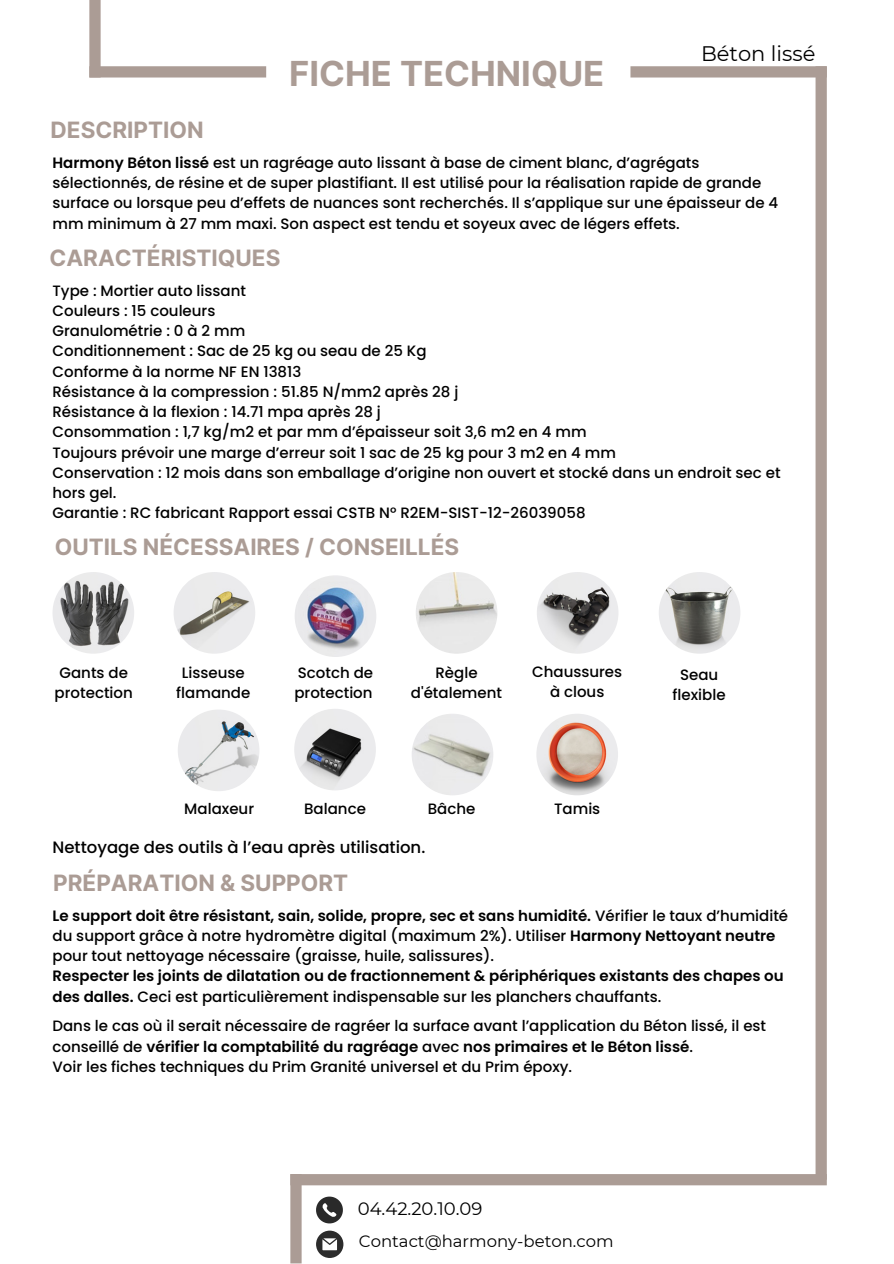
<style>
.page{position:relative;width:894px;height:1264px;background:#fff}
.page>*{position:absolute;margin:0;border:0;box-sizing:border-box;transform-origin:0 0}
.t1{font:700 34.5px "Inter";color:#ab9c95}
.t2{font:700 22.5px "Inter";color:#ab9c95}
.t3{font:21px "Montserrat";color:#000}
.t4{font:18px "Montserrat";color:#000}
.t5{font:500 16.5px "Poppins";color:#000}
.t6{font:16.5px "Montserrat";color:#000}
.t7{font:500 15px/20.2px "Poppins";color:#000;text-align:center}
.t8{font:600 15px/20.2px "Poppins";color:#000}
.s1{font-weight:600}
.s2{font-weight:500}
</style>
<div class="page">
<div style="left:89px;top:66px;width:177px;height:11px;background:#ab9c95"></div>
<div style="left:89px;top:0;width:12px;height:77px;background:#ab9c95"></div>
<div style="left:630px;top:66px;width:196px;height:11px;background:#ab9c95"></div>
<div style="left:815px;top:66px;width:11px;height:1113px;background:#ab9c95"></div>
<div style="left:290px;top:1174px;width:536px;height:11px;background:#ab9c95"></div>
<div style="left:290px;top:1174px;width:11px;height:89px;background:#ab9c95"></div>
<svg style="left:316px;top:1196px;width:27px;height:27px"></svg>
<svg style="left:316px;top:1230px;width:27px;height:27px"></svg>
<img style="left:52px;top:572px;width:82px;height:81px;border-radius:50%">
<img style="left:173px;top:572px;width:82px;height:81px;border-radius:50%">
<img style="left:415px;top:572px;width:82px;height:81px;border-radius:50%">
<img style="left:294px;top:575px;width:82px;height:82px;border-radius:50%">
<img style="left:658px;top:572px;width:82px;height:81px;border-radius:50%">
<img style="left:536px;top:572px;width:82px;height:81px;border-radius:50%">
<img style="left:178px;top:709px;width:81px;height:82px;border-radius:50%">
<img style="left:294px;top:708px;width:82px;height:82px;border-radius:50%">
<img style="left:411px;top:713px;width:82px;height:82px;border-radius:50%">
<img style="left:536px;top:713px;width:82px;height:82px;border-radius:50%">
<h2 class="t1" style="left:289px;top:52px;width:316px">FICHE TECHNIQUE</h2>
<p class="t3" style="left:700px;top:40px;width:116px">Béton lissé</p>
<p class="t2" style="left:51px;top:116px;width:154px">DESCRIPTION</p>
<p class="t7" style="left:52px;top:153px;width:727px;text-align:left"><span class="s1">Harmony Béton lissé</span> est un ragréage auto lissant à base de ciment blanc, d’agrégats sélectionnés, de résine et de super plastifiant. Il est utilisé pour la réalisation rapide de grande surface ou lorsque peu d’effets de nuances sont recherchés. Il s’applique sur une épaisseur de 4 mm minimum à 27 mm maxi. Son aspect est tendu et soyeux avec de légers effets.</p>
<p class="t2" style="left:49px;top:244px;width:232px">CARACTÉRISTIQUES</p>
<p class="t7" style="left:52px;top:280px;width:195px">Type : Mortier auto lissant</p>
<p class="t7" style="left:52px;top:300px;width:164px">Couleurs : 15 couleurs</p>
<p class="t7" style="left:52px;top:321px;width:194px">Granulométrie : 0 à 2 mm</p>
<p class="t7" style="left:52px;top:341px;width:375px">Conditionnement : Sac de 25 kg ou seau de 25 Kg</p>
<p class="t7" style="left:52px;top:361px;width:250px">Conforme à la norme NF EN 13813</p>
<p class="t7" style="left:52px;top:381px;width:407px">Résistance à la compression : 51.85 N/mm2 après 28 j</p>
<p class="t7" style="left:52px;top:402px;width:330px">Résistance à la flexion : 14.71 mpa après 28 j</p>
<p class="t7" style="left:52px;top:422px;width:535px">Consommation : 1,7 kg/m2 et par mm d’épaisseur soit 3,6 m2 en 4 mm</p>
<p class="t7" style="left:52px;top:442px;width:565px">Toujours prévoir une marge d’erreur soit 1 sac de 25 kg pour 3 m2 en 4 mm</p>
<p class="t7" style="left:52px;top:462px;width:729px;text-align:left">Conservation : 12 mois dans son emballage d’origine non ouvert et stocké dans un endroit sec et hors gel.</p>
<p class="t7" style="left:52px;top:503px;width:534px">Garantie : RC fabricant Rapport essai CSTB N° R2EM-SIST-12-26039058</p>
<p class="t2" style="left:55px;top:533px;width:406px">OUTILS NÉCESSAIRES / CONSEILLÉS</p>
<p class="t7" style="left:532px;top:661px;width:91px">Chaussures à clous</p>
<p class="t7" style="left:55px;top:662px;width:80px">Gants de protection</p>
<p class="t7" style="left:176px;top:662px;width:75px">Lisseuse flamande</p>
<p class="t7" style="left:411px;top:662px;width:93px">Règle d'étalement</p>
<p class="t7" style="left:294px;top:662px;width:80px;text-align:left">Scotch de protection</p>
<p class="t7" style="left:672px;top:664px;width:55px">Seau flexible</p>
<h2 class="t7" style="left:184px;top:798px;width:71px">Malaxeur</h2>
<h4 class="t7" style="left:304px;top:798px;width:63px">Balance</h4>
<p class="t7" style="left:428px;top:798px;width:49px">Bâche</p>
<p class="t7" style="left:554px;top:798px;width:48px">Tamis</p>
<p class="t5" style="left:52px;top:835px;width:374px">Nettoyage des outils à l’eau après utilisation.</p>
<p class="t2" style="left:53px;top:868px;width:296px">PRÉPARATION &amp; SUPPORT</p>
<p class="t7" style="left:52px;top:905px;width:737px;text-align:left"><span class="s1">Le support doit être résistant, sain, solide, propre, sec et sans humidité.</span> Vérifier le taux d’humidité du support grâce à notre hydromètre digital (maximum 2%). Utiliser <span class="s1">Harmony Nettoyant neutre </span>pour tout nettoyage nécessaire (graisse, huile, salissures).</p>
<p class="t8" style="left:52px;top:965px;width:732px">Respecter les joints de dilatation ou de fractionnement &amp; périphériques existants des chapes ou des dalles. <span class="s2">Ceci est particulièrement indispensable sur les planchers chauffants.</span></p>
<p class="t7" style="left:52px;top:1015px;width:715px;text-align:left">Dans le cas où il serait nécessaire de ragréer la surface avant l’application du Béton lissé, il est conseillé de <span class="s1">vérifier la comptabilité du ragréage</span> avec <span class="s1">nos primaires et le Béton lissé</span>.</p>
<h5 class="t7" style="left:52px;top:1056px;width:521px">Voir les fiches techniques du Prim Granité universel et du Prim époxy.</h5>
<p class="t4" style="left:358px;top:1197px;width:126px">04.42.20.10.09</p>
<p class="t6" style="left:359px;top:1231px;width:256px">Contact@harmony-beton.com</p>
</div>
